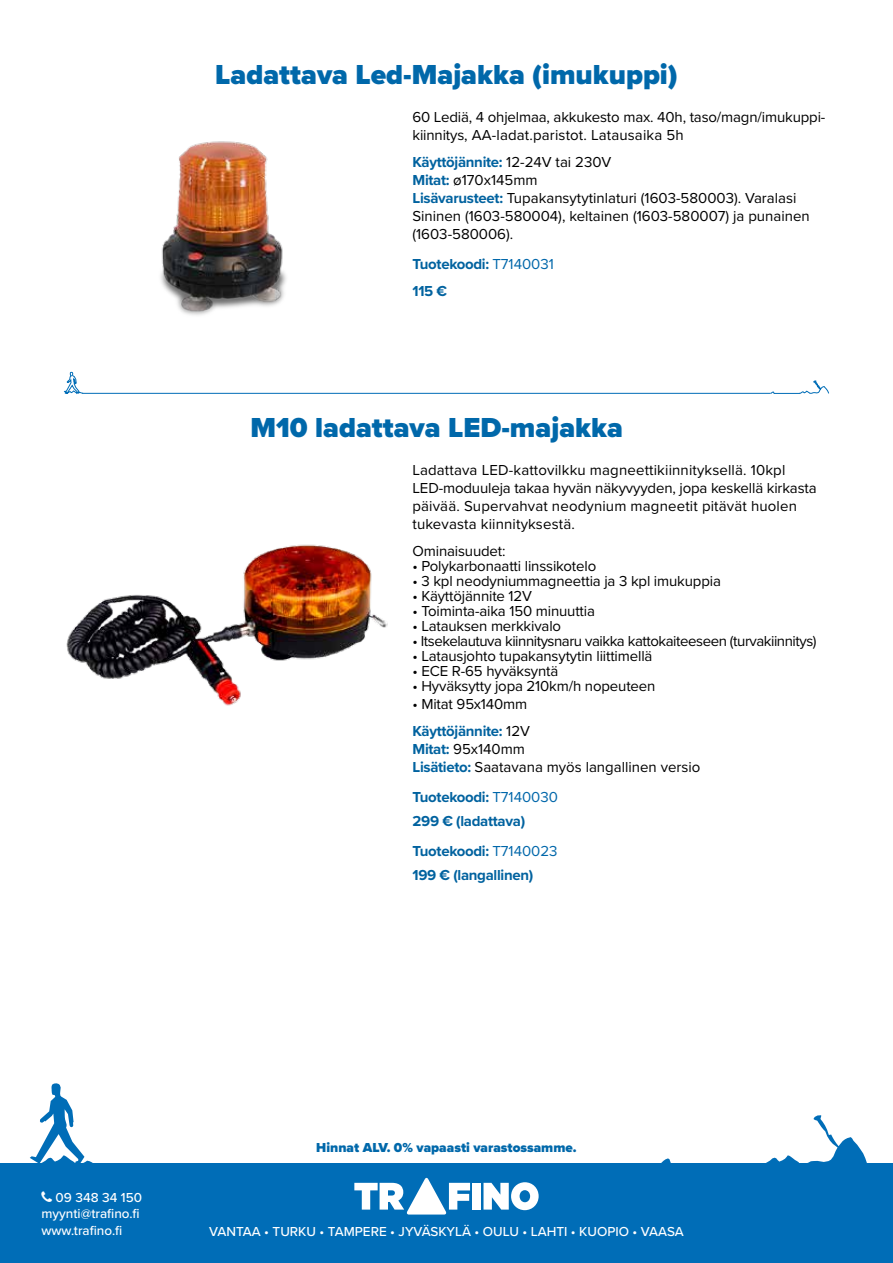
<style>
.page{position:relative;width:893px;height:1263px;background:#fff}
.page>*{position:absolute;margin:0;border:0;box-sizing:border-box;transform-origin:0 0}
.t1{font:900 28.5px "Proxima Nova";color:#0068aa}
.t2{font:15px/18px "Proxima Nova";letter-spacing:-.01em;color:#000}
.t3{font:15px/18px "Proxima Nova";letter-spacing:.01em;color:#000}
.t4{font:700 15px/24px "Proxima Nova";letter-spacing:-.02em;color:#00629f}
.t5{font:15px "Proxima Nova";letter-spacing:-.03em;color:#000}
.t6{font:500 13.5px/16.2px "Proxima Nova";color:#fff}
.t7{font:900 13.5px "Proxima Nova";color:#0068aa}
.s1{font-weight:700;color:#00629f}
.s2{font-weight:400;color:#0067aa}
</style>
<div class="page">
<svg style="left:30px;top:1083px;width:63px;height:80px"></svg>
<svg style="left:661px;top:1115px;width:206px;height:48px"></svg>
<div style="left:0;top:1163px;width:893px;height:100px;background:#006db7"></div>
<div style="left:472px;top:1183px;width:9px;height:26px;background:#fff"></div>
<svg style="left:483px;top:1182px;width:56px;height:28px"></svg>
<svg style="left:354px;top:1178px;width:116px;height:36px"></svg>
<svg style="left:63px;top:372px;width:21px;height:22px"></svg>
<svg style="left:769px;top:380px;width:60px;height:14px"></svg>
<hr style="left:82px;top:393px;width:688px;height:1px;background:#006db7">
<img style="left:66px;top:544px;width:322px;height:162px">
<img style="left:160px;top:141px;width:126px;height:174px">
<h1 class="t1" style="left:215px;top:53px;width:464px">Ladattava Led-Majakka (imukuppi)</h1>
<p class="t2" style="left:412px;top:107px;width:414px">60 Lediä, 4 ohjelmaa, akkukesto max. 40h, taso/magn/imukuppi&shy;kiinnitys, AA-ladat.paristot. Latausaika 5h</p>
<p class="t2" style="left:412px;top:152px;width:399px"><span class="s1">Käyttöjännite:</span> 12-24V tai 230V<br><span class="s1">Mitat:</span> ø170x145mm<br><span class="s1">Lisävarusteet:</span> Tupakansytytinlaturi (1603-580003). Varalasi Sininen (1603-580004), keltainen (1603-580007) ja punainen (1603-580006).</p>
<p class="t4" style="left:412px;top:250px;width:143px;line-height:27px">Tuotekoodi: <span class="s2">T7140031<br></span>115 €</p>
<h1 class="t1" style="left:250px;top:407px;width:374px">M10 ladattava LED-majakka</h1>
<p class="t3" style="left:412px;top:460px;width:406px">Ladattava LED-kattovilkku magneettikiinnityksellä. 10kpl LED-moduuleja takaa hyvän näkyvyyden, jopa keskellä kirkasta päivää. Supervahvat neodynium magneetit pitävät huolen tukevasta kiinnityksestä.</p>
<p class="t2" style="left:412px;top:541px;width:95px">Ominaisuudet:</p>
<p class="t2" style="left:412px;top:556px;width:185px">• Polykarbonaatti linssikotelo</p>
<p class="t2" style="left:412px;top:571px;width:310px">• 3 kpl neodyniummagneettia ja 3 kpl imukuppia</p>
<p class="t2" style="left:412px;top:586px;width:121px">• Käyttöjännite 12V</p>
<p class="t2" style="left:412px;top:601px;width:184px">• Toiminta-aika 150 minuuttia</p>
<p class="t2" style="left:412px;top:616px;width:150px">• Latauksen merkkivalo</p>
<p class="t5" style="left:412px;top:629px;width:406px">• Itsekelautuva kiinnitysnaru vaikka kattokaiteeseen (turvakiinnitys)</p>
<p class="t2" style="left:412px;top:646px;width:241px">• Latausjohto tupakansytytin liittimellä</p>
<p class="t2" style="left:412px;top:661px;width:147px">• ECE R-65 hyväksyntä</p>
<p class="t2" style="left:412px;top:676px;width:244px">• Hyväksytty jopa 210km/h nopeuteen</p>
<p class="t2" style="left:412px;top:689px;width:119px;line-height:27px">• Mitat 95x140mm<br><span class="s1">Käyttöjännite:</span> 12V</p>
<p class="t2" style="left:412px;top:739px;width:289px"><span class="s1">Mitat:</span> 95x140mm<br><span class="s1">Lisätieto:</span> Saatavana myös langallinen versio</p>
<p class="t4" style="left:412px;top:784px;width:147px">Tuotekoodi: <span class="s2">T7140030<br></span>299 € (ladattava)</p>
<p class="t4" style="left:412px;top:838px;width:147px">Tuotekoodi: <span class="s2">T7140023<br></span>199 € (langallinen)</p>
<p class="t6" style="left:41px;top:1189px;width:102px;text-indent:14px">09 348 34 150 myynti@trafino.fi www.trafino.fi</p>
<p class="t7" style="left:316px;top:1137px;width:262px">Hinnat ALV. 0% vapaasti varastossamme.</p>
<p class="t6" style="left:209px;top:1223px;width:476px">VANTAA • TURKU • TAMPERE • JYVÄSKYLÄ • OULU • LAHTI • KUOPIO • VAASA</p>
</div>
